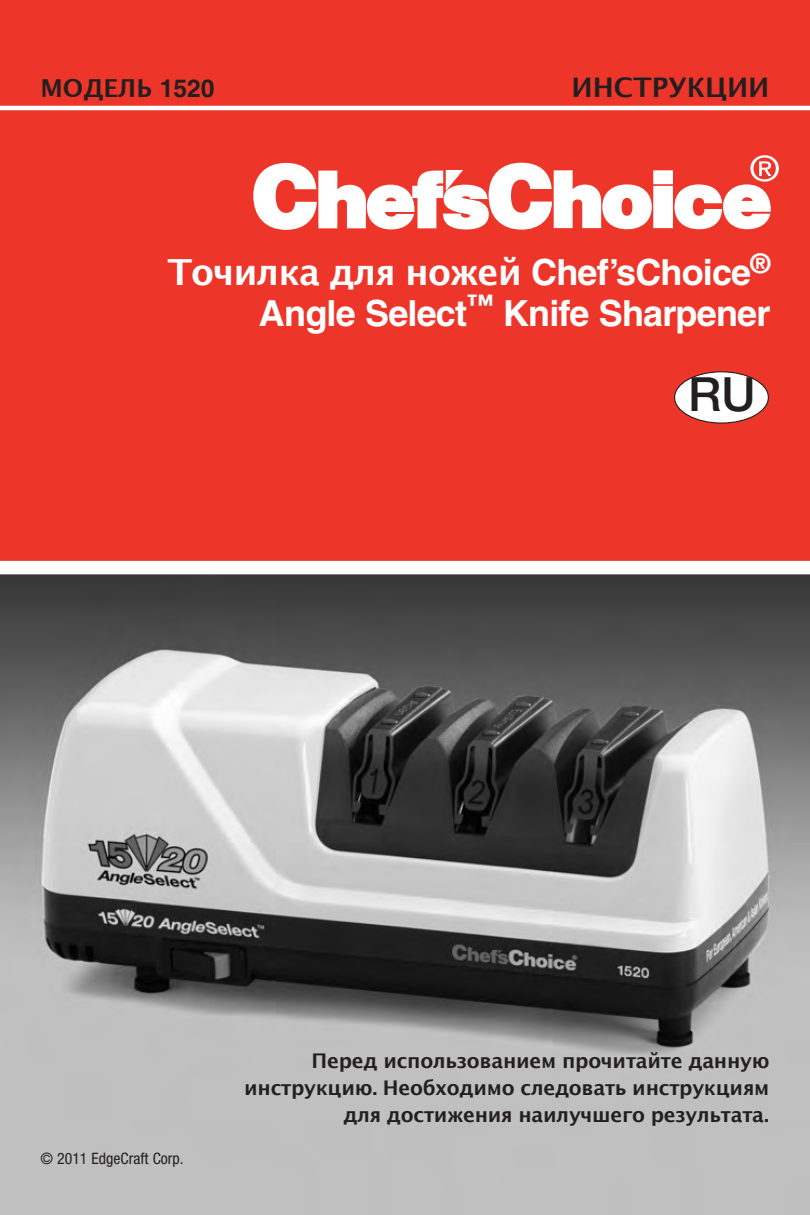
<style>
.page{position:relative;width:810px;height:1215px;background:#fff}
.page>*{position:absolute;margin:0;border:0;box-sizing:border-box;transform-origin:0 0}
.t1{font:500 47.25px "Helvetica Neue LT Std";color:#231f20}
.t2{font:700 36px "Lucida Grande";letter-spacing:-.025em;color:#fff}
.t3{font:700 36px "Helvetica";letter-spacing:-.02em;color:#fff}
.t4{font:700 27px "Lucida Grande";color:#231f20}
.t5{font:700 24.75px "Lucida Grande";color:#231f20}
.t6{font:700 20.25px/27px "Lucida Grande";letter-spacing:-.015em;color:#231f20;text-align:right}
.t7{font:condensed 15.75px "Helvetica Neue LT Std";color:#231f20}
.s1{font-family:"Helvetica"}
</style>
<div class="page">
<img style="left:0;top:574px;width:810px;height:641px">
<div style="left:0;top:1px;width:810px;height:567px;background:#ee3529"></div>
<div style="left:0;top:561px;width:810px;height:13px;background:#fff"></div>
<hr style="left:0;top:106px;width:810px;height:4px;background:#fff">
<svg style="left:253px;top:155px;width:526px;height:75px"></svg>
<div style="left:675px;top:372px;width:93px;height:51px;background:#fff;border-radius:50%"></div>
<div style="left:674px;top:371px;width:95px;height:53px;border:2px solid #231f20;border-radius:50%"></div>
<p class="t5" style="left:40px;top:73px;width:176px">Модель <span class="s1">1520</span></p>
<h3 class="t4" style="left:572px;top:71px;width:199px">ИНсТрукцИИ</h3>
<h2 class="t2" style="left:167px;top:250px;width:605px">Точилка для ножей <span class="s1">Chef’sChoice</span><sup>®</sup></h2>
<h2 class="t3" style="left:259px;top:300px;width:513px">Angle Select<sup>™</sup> Knife Sharpener</h2>
<h1 class="t1" style="left:688px;top:378px;width:69px">RU</h1>
<p class="t7" style="left:40px;top:1153px;width:145px">© 2011 EdgeCraft Corp.</p>
<p class="t6" style="left:244px;top:1047px;width:527px">Перед использованием прочитайте данную инструкцию<span class="s1">.</span> Необходимо следовать инструкциям для достижения наилучшего результата<span class="s1">.</span></p>
</div>
